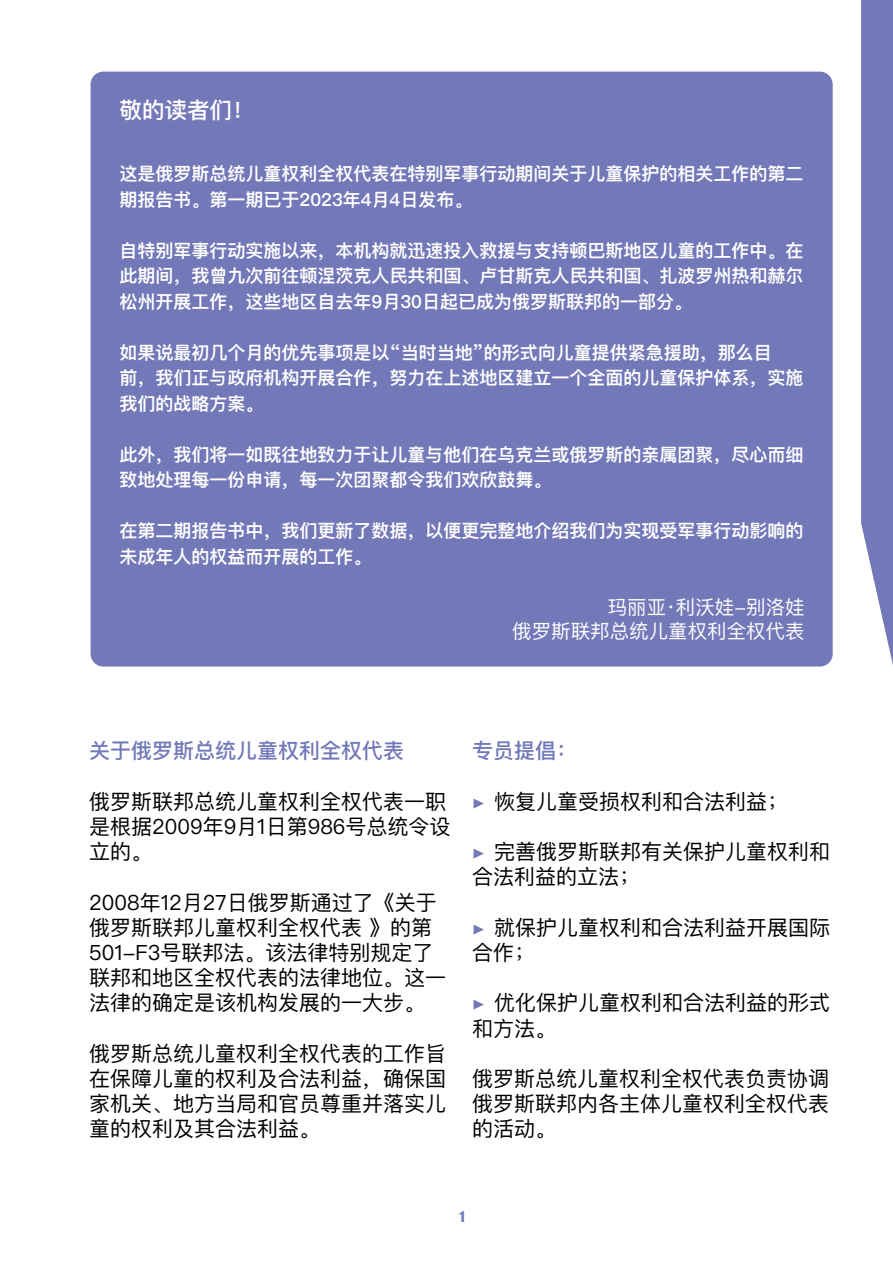
<style>
.page{position:relative;width:893px;height:1263px;background:#fff}
.page>*{position:absolute;margin:0;border:0;box-sizing:border-box;transform-origin:0 0}
.t1{font:500 22.5px "Ping Fang SC";color:#fff}
.t2{font:21px/25.2px "Ping Fang SC";color:#000}
.t3{font:500 21px "Ping Fang SC";color:#7278b8}
.t4{font:700 21px "Candara";color:#7278b8}
.t5{font:19.5px/24px "Ping Fang SC";color:#fff;text-align:right}
.t6{font:600 18px/25.5px "Ping Fang SC";color:#fff}
.s1{font-family:"Minion Pro";color:#7278b8}
</style>
<div class="page">
<div style="left:91px;top:72px;width:742px;height:594px;background:#7278b8;border-radius:13px"></div>
<svg style="left:861px;top:0;width:32px;height:665px;background:#8186bf"></svg>
<p class="t1" style="left:120px;top:97px;width:136px">敬的读者们！</p>
<p class="t6" style="left:120px;top:161px;width:686px">这是俄罗斯总统儿童权利全权代表在特别军事行动期间关于儿童保护的相关工作的第二期报告书。第一期已于2023年4月4日发布。</p>
<p class="t6" style="left:120px;top:237px;width:686px;text-align:justify">自特别军事行动实施以来，本机构就迅速投入救援与支持顿巴斯地区儿童的工作中。在此期间，我曾九次前往顿涅茨克人民共和国、卢甘斯克人民共和国、扎波罗州热和赫尔松州开展工作，这些地区自去年9月30日起已成为俄罗斯联邦的一部分。</p>
<p class="t6" style="left:120px;top:339px;width:686px">如果说最初几个月的优先事项是以“当时当地”的形式向儿童提供紧急援助，那么目<br>前，我们正与政府机构开展合作，努力在上述地区建立一个全面的儿童保护体系，实施我们的战略方案。</p>
<p class="t6" style="left:120px;top:441px;width:686px">此外，我们将一如既往地致力于让儿童与他们在乌克兰或俄罗斯的亲属团聚，尽心而细致地处理每一份申请，每一次团聚都令我们欢欣鼓舞。</p>
<p class="t6" style="left:120px;top:518px;width:686px">在第二期报告书中，我们更新了数据，以便更完整地介绍我们为实现受军事行动影响的未成年人的权益而开展的工作。</p>
<p class="t5" style="left:512px;top:595px;width:294px">玛丽亚·利沃娃-别洛娃<br>俄罗斯联邦总统儿童权利全权代表</p>
<p class="t3" style="left:89px;top:738px;width:316px">关于俄罗斯总统儿童权利全权代表</p>
<p class="t2" style="left:89px;top:788px;width:363px">俄罗斯联邦总统儿童权利全权代表一职是根据2009年9月1日第986号总统令设立的。</p>
<p class="t2" style="left:89px;top:889px;width:358px">2008年12月27日俄罗斯通过了《关于俄罗斯联邦儿童权利全权代表 》的第<br>501-F3号联邦法。该法律特别规定了联邦和地区全权代表的法律地位。这一法律的确定是该机构发展的一大步。</p>
<p class="t2" style="left:89px;top:1040px;width:358px;text-align:justify">俄罗斯总统儿童权利全权代表的工作旨在保障儿童的权利及合法利益，确保国家机关、地方当局和官员尊重并落实儿童的权利及其合法利益。</p>
<p class="t3" style="left:472px;top:738px;width:106px">专员提倡：</p>
<p class="t2" style="left:472px;top:788px;width:318px"><span class="s1">▶</span> 恢复儿童受损权利和合法利益；</p>
<p class="t2" style="left:472px;top:839px;width:360px"><span class="s1">▶</span> 完善俄罗斯联邦有关保护儿童权利和合法利益的立法；</p>
<p class="t2" style="left:472px;top:914px;width:360px"><span class="s1">▶</span> 就保护儿童权利和合法利益开展国际合作；</p>
<p class="t2" style="left:472px;top:990px;width:360px"><span class="s1">▶</span> 优化保护儿童权利和合法利益的形式和方法。</p>
<p class="t2" style="left:472px;top:1066px;width:358px;text-align:justify">俄罗斯总统儿童权利全权代表负责协调俄罗斯联邦内各主体儿童权利全权代表的活动。</p>
<p class="t4" style="left:459px;top:1202px;width:9px">1</p>
</div>
